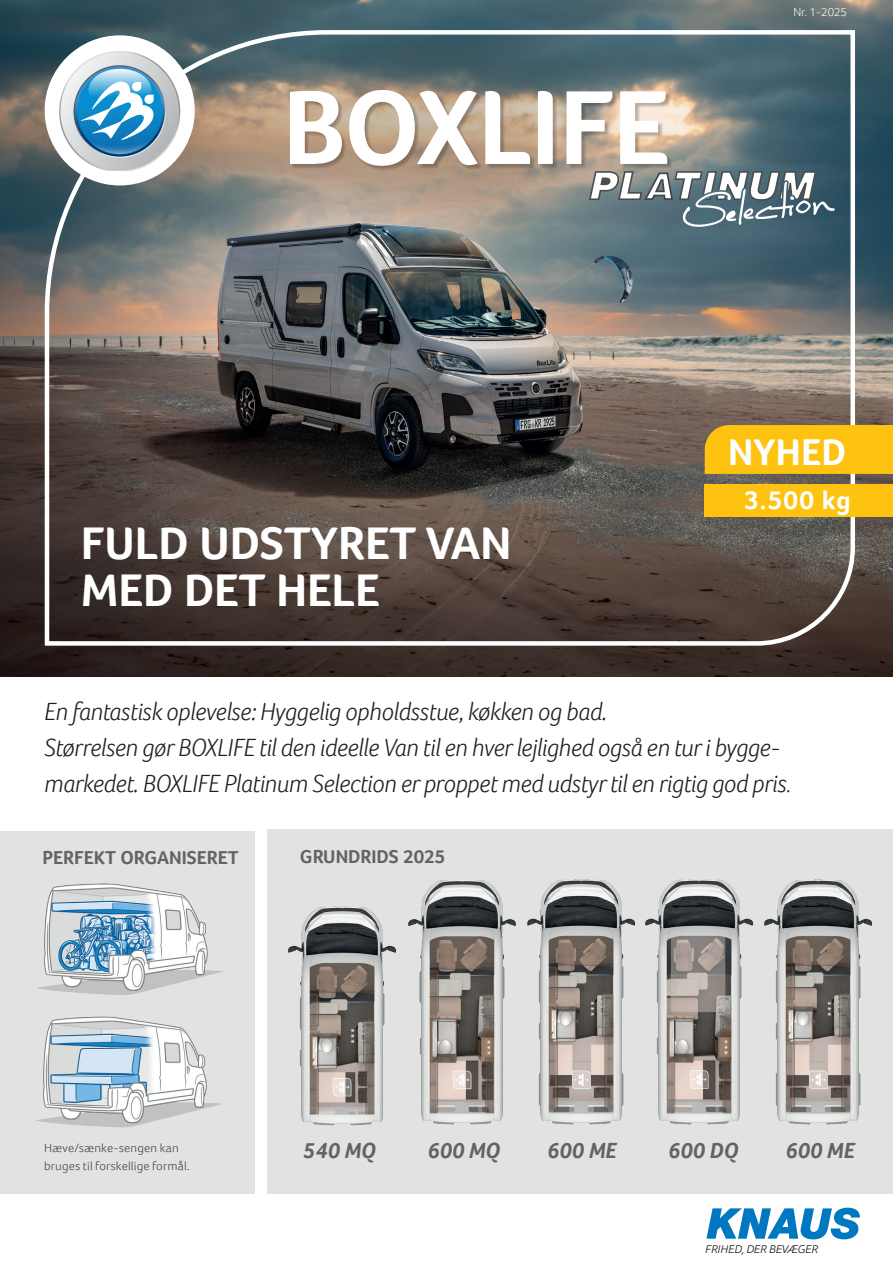
<style>
.page{position:relative;width:893px;height:1263px;background:#fff}
.page>*{position:absolute;margin:0;border:0;box-sizing:border-box;transform-origin:0 0}
.t1{font:700 108.3px "Foco";letter-spacing:-.015em;color:#fff}
.t2{font:700 46.8px/46.8px "Foco";color:#fff}
.Grundriss_Kastchen_Oben{font:700 38.25px "Foco";letter-spacing:.005em;color:#fff}
.Grundriss_Kastchen_Unten{font:700 26.55px "Foco";color:#fff}
.t3{font:italic 300 25.5px/36px "Foco";letter-spacing:-.01em;color:#231f20}
.t4{font:italic 700 22.5px "Foco";color:#636366}
.t5{font:700 19.2px "Foco";color:#636366}
.t6{font:300 12.3px/18px "Foco";letter-spacing:.015em;color:#3e3e3f}
.t7{font:300 12px "Foco";color:#fff}
.t8{font:italic 300 11.55px "Foro Sans";letter-spacing:-.02em;color:#231f20}
.s1{font-size:21.3px}
</style>
<div class="page">
<div style="left:0;top:831px;width:255px;height:363px;background:#e2e3e0"></div>
<div style="left:268px;top:829px;width:625px;height:365px;background:#e2e3e0"></div>
<img style="left:0;top:1px;width:893px;height:676px">
<img style="left:42px;top:28px;width:815px;height:620px">
<div style="left:45px;top:35px;width:150px;height:150px;background:#fff;border-radius:50%"></div>
<svg style="left:59px;top:51px;width:121px;height:120px"></svg>
<div style="left:144px;top:95px;width:10px;height:9px;background:#fff;border-radius:5px"></div>
<div style="left:132px;top:82px;width:9px;height:9px;background:#fff;border-radius:5px"></div>
<div style="left:705px;top:425px;width:188px;height:49px;background:#fec210"></div>
<div style="left:704px;top:485px;width:189px;height:32px;background:#fec210"></div>
<svg style="left:589px;top:171px;width:246px;height:56px"></svg>
<div style="left:291px;top:91px;width:382px;height:80px;background:#231f20;opacity:.3"></div>
<img style="left:37px;top:883px;width:186px;height:112px">
<img style="left:36px;top:1016px;width:186px;height:111px">
<img style="left:288px;top:906px;width:108px;height:220px">
<img style="left:408px;top:880px;width:108px;height:245px">
<img style="left:645px;top:879px;width:108px;height:246px">
<img style="left:527px;top:879px;width:108px;height:246px">
<img style="left:764px;top:879px;width:108px;height:246px">
<svg style="left:706px;top:1208px;width:154px;height:31px"></svg>
<p class="t1" style="left:282px;top:64px;width:389px">BOXLIFE</p>
<p class="t7" style="left:793px;top:4px;width:55px">Nr. 1-2025</p>
<p class="t2" style="left:81px;top:519px;width:432px">FULD UDSTYRET VAN<br>MED DET HELE</p>
<p class="Grundriss_Kastchen_Oben" style="left:728px;top:429px;width:120px">NYHED</p>
<p class="Grundriss_Kastchen_Unten" style="left:744px;top:484px;width:108px">3.500 kg</p>
<p class="t3" style="left:44px;top:693px;width:564px">En fantastisk oplevelse: Hyggelig opholdsstue, køkken og bad.</p>
<p class="t3" style="left:44px;top:729px;width:748px">Størrelsen gør BOXLIFE til den ideelle Van til en hver lejlighed også en tur i bygge&shy;markedet. BOXLIFE Platinum Selection er proppet med udstyr til en rigtig god pris<span class="s1">.</span></p>
<p class="t5" style="left:43px;top:846px;width:198px">PERFEKT ORGANISERET</p>
<p class="t5" style="left:300px;top:846px;width:147px">GRUNDRIDS 2025</p>
<p class="t6" style="left:44px;top:1139px;width:147px">Hæve/sænke-sengen kan bruges til forskellige formål.</p>
<p class="t4" style="left:303px;top:1137px;width:74px">540 MQ</p>
<p class="t4" style="left:427px;top:1137px;width:74px">600 MQ</p>
<p class="t4" style="left:547px;top:1137px;width:71px">600 ME</p>
<p class="t4" style="left:668px;top:1137px;width:72px">600 DQ</p>
<p class="t4" style="left:785px;top:1137px;width:71px">600 ME</p>
<p class="t8" style="left:705px;top:1242px;width:114px">FRIHED, DER BEVÆGER</p>
</div>
